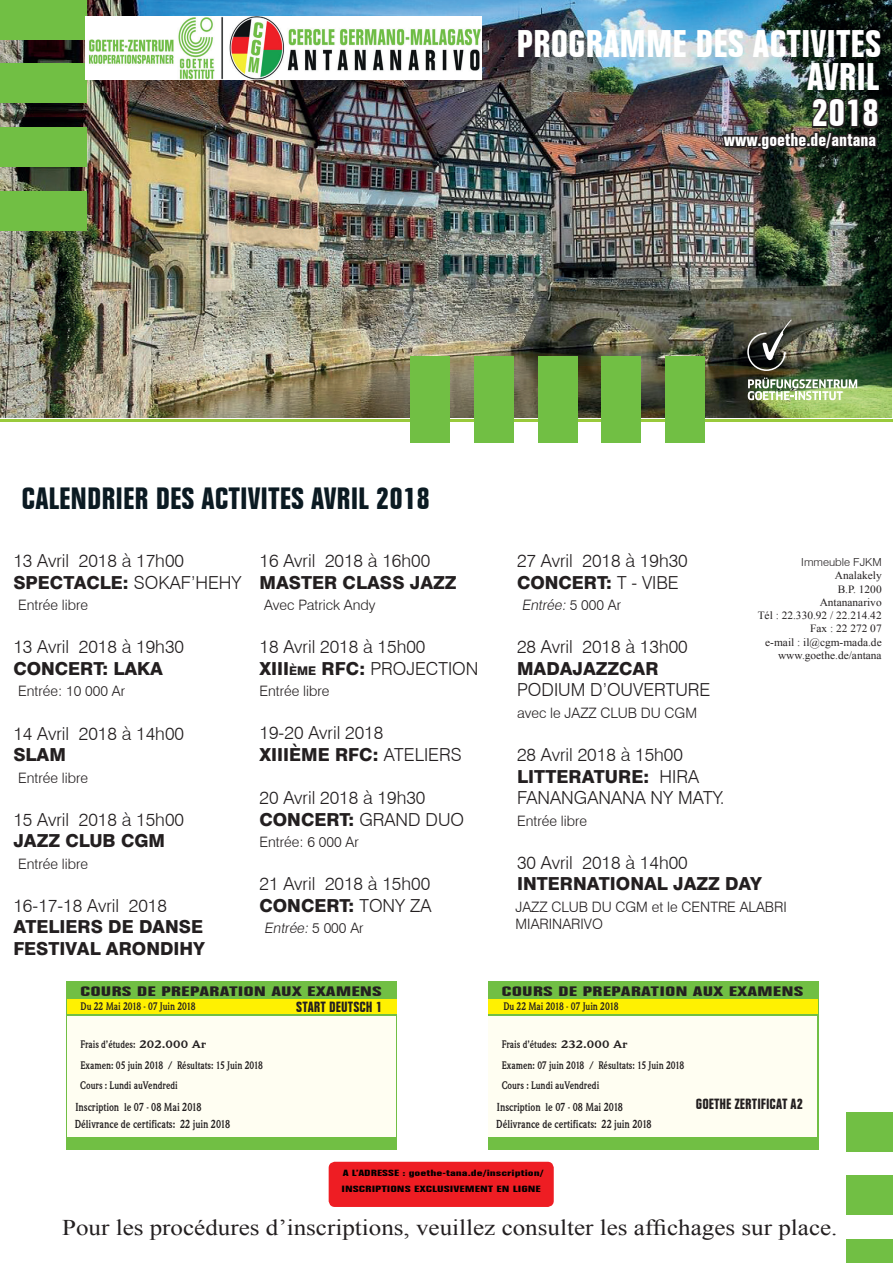
<style>
.page{position:relative;width:893px;height:1263px;background:#fff}
.page>*{position:absolute;margin:0;border:0;box-sizing:border-box;transform-origin:0 0}
.t1{font:37.5px "Goethe Titel NE";color:#fff}
.t2{font:37.5px/36px "Goethe Titel";color:#fff}
.t3{font:30px "Goethe Titel NE";color:#0b1a22}
.t4{font:22.5px "Times New Roman";color:#231f20;scale:1.12 1}
.t5{font:300 18px/21.6px "Swiss 721 BT";color:#231f20}
.t6{font:800 18px/21.6px "Swiss 721 BT";color:#231f20}
.t7{font:18px "Goethe Titel TU";color:#fff}
.t8{font:300 14.4px/17.2px "Swiss 721 BT";color:#231f20}
.t9{font:14.4px "Goethe Titel NE";color:#231f20;scale:.96 1}
.t10{font:italic 300 14.4px "Swiss 721 BT";color:#231f20}
.t11{font:13.35px "Goethe Titel";color:#231f20;scale:1.67 1}
.t12{font:700 12px "Goethe Text TU";color:#231f20;scale:.8 1}
.t13{font:700 11.4px "Goethe Text TU";color:#231f20;scale:.8 1}
.t14{font:11.1px/13.2px "Times New Roman";color:#231f20;text-align:right}
.t15{font:300 11.1px "Swiss 721 BT";color:#231f20}
.t16{font:8.85px "Goethe Titel";color:#000;scale:1.59 1}
.t17{font:8.7px "Goethe Titel";color:#000;scale:1.54 1}
.s1{font-weight:800}
.s2{font-weight:800;font-size:12px}
.s3{font-style:normal}
.s4{font-size:11.25px}
</style>
<div class="page">
<hr style="left:0;top:419px;width:893px;height:3px;background:#99ca3b">
<img style="left:0;top:0;width:892px;height:417px">
<div style="left:0;top:0;width:86px;height:39px;background:#71bf44"></div>
<div style="left:0;top:64px;width:86px;height:39px;background:#71bf44"></div>
<div style="left:0;top:128px;width:86px;height:39px;background:#71bf44"></div>
<div style="left:0;top:191px;width:86px;height:40px;background:#71bf44"></div>
<div style="left:846px;top:1112px;width:47px;height:39px;background:#71bf44"></div>
<div style="left:846px;top:1176px;width:47px;height:39px;background:#71bf44"></div>
<div style="left:846px;top:1239px;width:47px;height:24px;background:#71bf44"></div>
<div style="left:410px;top:357px;width:40px;height:86px;background:#71bf44"></div>
<div style="left:474px;top:357px;width:39px;height:86px;background:#71bf44"></div>
<div style="left:538px;top:357px;width:39px;height:86px;background:#71bf44"></div>
<div style="left:602px;top:357px;width:39px;height:86px;background:#71bf44"></div>
<div style="left:665px;top:357px;width:40px;height:86px;background:#71bf44"></div>
<svg style="left:747px;top:319px;width:45px;height:52px;background:#54544c"></svg>
<svg style="left:748px;top:377px;width:109px;height:23px"></svg>
<img style="left:86px;top:16px;width:396px;height:63px">
<img style="left:720px;top:96px;width:161px;height:71px">
<div style="left:66px;top:981px;width:331px;height:168px;background:#71bf44"></div>
<div style="left:488px;top:981px;width:330px;height:168px;background:#71bf44"></div>
<div style="left:67px;top:1016px;width:329px;height:120px;background:#fffef2"></div>
<div style="left:488px;top:1016px;width:329px;height:120px;background:#fffef2"></div>
<div style="left:67px;top:999px;width:329px;height:15px;background:#fff101"></div>
<div style="left:488px;top:999px;width:330px;height:15px;background:#fff101"></div>
<div style="left:329px;top:1162px;width:225px;height:45px;background:#ee1d23;border-radius:6px"></div>
<h1 class="t1" style="left:517px;top:22px;width:366px">PROGRAMME DES ACTIVITES</h1>
<h1 class="t2" style="left:807px;top:60px;width:74px">AVRIL<br>2018</h1>
<p class="t7" style="left:724px;top:129px;width:154px">www.goethe.de/antana</p>
<h2 class="t3" style="left:21px;top:481px;width:410px">CALENDRIER DES ACTIVITES AVRIL 2018</h2>
<p class="t5" style="left:13px;top:550px;width:230px">13 Avril 2018 à 17h00<br><span class="s1">SPECTACLE:</span> SOKAF’HEHY</p>
<p class="t8" style="left:18px;top:596px;width:71px">Entrée libre</p>
<p class="t5" style="left:13px;top:636px;width:172px">13 Avril 2018 à 19h30</p>
<p class="t6" style="left:13px;top:658px;width:151px">CONCERT: LAKA</p>
<p class="t8" style="left:18px;top:683px;width:109px">Entrée: 10 000 Ar</p>
<p class="t5" style="left:13px;top:722px;width:172px">14 Avril 2018 à 14h00</p>
<p class="t6" style="left:13px;top:744px;width:54px">SLAM</p>
<p class="t8" style="left:18px;top:769px;width:71px">Entrée libre</p>
<p class="t5" style="left:13px;top:808px;width:172px">15 Avril 2018 à 15h00</p>
<p class="t6" style="left:13px;top:830px;width:153px">JAZZ CLUB CGM</p>
<p class="t8" style="left:18px;top:855px;width:71px">Entrée libre</p>
<p class="t5" style="left:13px;top:894px;width:155px">16-17-18 Avril 2018</p>
<p class="t6" style="left:13px;top:916px;width:193px">ATELIERS DE DANSE<br>FESTIVAL ARONDIHY</p>
<p class="t5" style="left:260px;top:550px;width:172px">16 Avril 2018 à 16h00</p>
<p class="t6" style="left:260px;top:571px;width:199px">MASTER CLASS JAZZ</p>
<p class="t8" style="left:264px;top:596px;width:113px">Avec Patrick Andy</p>
<p class="t5" style="left:259px;top:636px;width:220px">18 Avril 2018 à 15h00<br><span class="s1">XIII</span><span class="s2">ÈME</span> <span class="s1">RFC:</span> PROJECTION</p>
<p class="t8" style="left:259px;top:682px;width:71px">Entrée libre</p>
<p class="t5" style="left:259px;top:722px;width:204px">19-20 Avril 2018<br><span class="s1">XIIIÈME RFC:</span> ATELIERS</p>
<p class="t5" style="left:259px;top:787px;width:206px">20 Avril 2018 à 19h30<br><span class="s1">CONCERT:</span> GRAND DUO</p>
<p class="t8" style="left:259px;top:833px;width:101px">Entrée: 6 000 Ar</p>
<p class="t5" style="left:259px;top:873px;width:173px">21 Avril 2018 à 15h00<br><span class="s1">CONCERT:</span> TONY ZA</p>
<p class="t10" style="left:264px;top:919px;width:101px">Entrée: <span class="s3">5 0 0 0 A r</span></p>
<p class="t5" style="left:517px;top:550px;width:172px">27 Avril 2018 à 19h30<br><span class="s1">CONCERT:</span> T - VIBE</p>
<p class="t10" style="left:522px;top:596px;width:101px">Entrée: <span class="s3">5 0 0 0 A r</span></p>
<p class="t5" style="left:517px;top:636px;width:172px">28 Avril 2018 à 13h00</p>
<p class="t6" style="left:517px;top:657px;width:143px">MADAJAZZCAR</p>
<p class="t5" style="left:517px;top:679px;width:195px">PODIUM D’OUVERTURE</p>
<p class="t8" style="left:517px;top:704px;width:182px">avec le JAZZ CLUB DU CGM</p>
<p class="t5" style="left:517px;top:744px;width:209px">28 Avril 2018 à 15h00<br><span class="s1">LITTERATURE:</span> HIRA<br>FANANGANANA NY MATY.</p>
<p class="t8" style="left:517px;top:812px;width:71px">Entrée libre</p>
<p class="t5" style="left:517px;top:851px;width:172px">30 Avril 2018 à 14h00</p>
<p class="t6" style="left:517px;top:873px;width:247px">INTERNATIONAL JAZZ DAY</p>
<p class="t15" style="left:801px;top:555px;width:82px">Immeuble FJKM</p>
<p class="t14" style="left:758px;top:569px;width:126px">Analakely<br>B.P. 1200<br>Antananarivo<br>Tél : 22.330.92 / 22.214.42<br>Fax : 22 272 07<br>e-mail : il@cgm-mada.de www.goethe.de/antana</p>
<p class="t8" style="left:516px;top:898px;width:273px">JAZZ CLUB DU CGM et le CENTRE ALABRI<br>MIARINARIVO</p>
<p class="t11" style="left:80px;top:983px;width:182px">COURS DE PREPARATION AUX EXAMENS</p>
<p class="t11" style="left:502px;top:983px;width:182px">COURS DE PREPARATION AUX EXAMENS</p>
<p class="t9" style="left:296px;top:998px;width:91px">START DEUTSCH 1</p>
<p class="t13" style="left:81px;top:1000px;width:145px">Du 22 Mai 2018 - 07 Juin 2018</p>
<p class="t13" style="left:503px;top:1000px;width:145px">Du 22 Mai 2018 - 07 Juin 2018</p>
<p class="t13" style="left:80px;top:1038px;width:159px">Frais d’études: <span class="s4">202.000 Ar</span></p>
<p class="t13" style="left:502px;top:1038px;width:159px">Frais d’études: <span class="s4">232.000 Ar</span></p>
<p class="t13" style="left:80px;top:1059px;width:230px">Examen: 05 juin 2018 / Résultats: 15 Juin 2018</p>
<p class="t13" style="left:502px;top:1059px;width:230px">Examen: 07 juin 2018 / Résultats: 15 Juin 2018</p>
<p class="t13" style="left:80px;top:1079px;width:123px">Cours : Lundi auVendredi</p>
<p class="t13" style="left:502px;top:1079px;width:123px">Cours : Lundi auVendredi</p>
<p class="t12" style="left:75px;top:1100px;width:159px">Inscription le 07 - 08 Mai 2018</p>
<p class="t12" style="left:497px;top:1100px;width:159px">Inscription le 07 - 08 Mai 2018</p>
<p class="t12" style="left:75px;top:1117px;width:196px">Délivrance de certificats: 22 juin 2018</p>
<p class="t12" style="left:496px;top:1117px;width:196px">Délivrance de certificats: 22 juin 2018</p>
<p class="t9" style="left:696px;top:1095px;width:113px">GOETHE ZERTIFICAT A2</p>
<p class="t17" style="left:343px;top:1168px;width:132px">A L’ADRESSE : goethe-tana.de/inscription/</p>
<p class="t16" style="left:341px;top:1183px;width:127px">INSCRIPTIONS EXCLUSIVEMENT EN LIGNE</p>
<p class="t4" style="left:62px;top:1212px;width:694px">Pour les procédures d’inscriptions, veuillez consulter les affichages sur place.</p>
</div>
